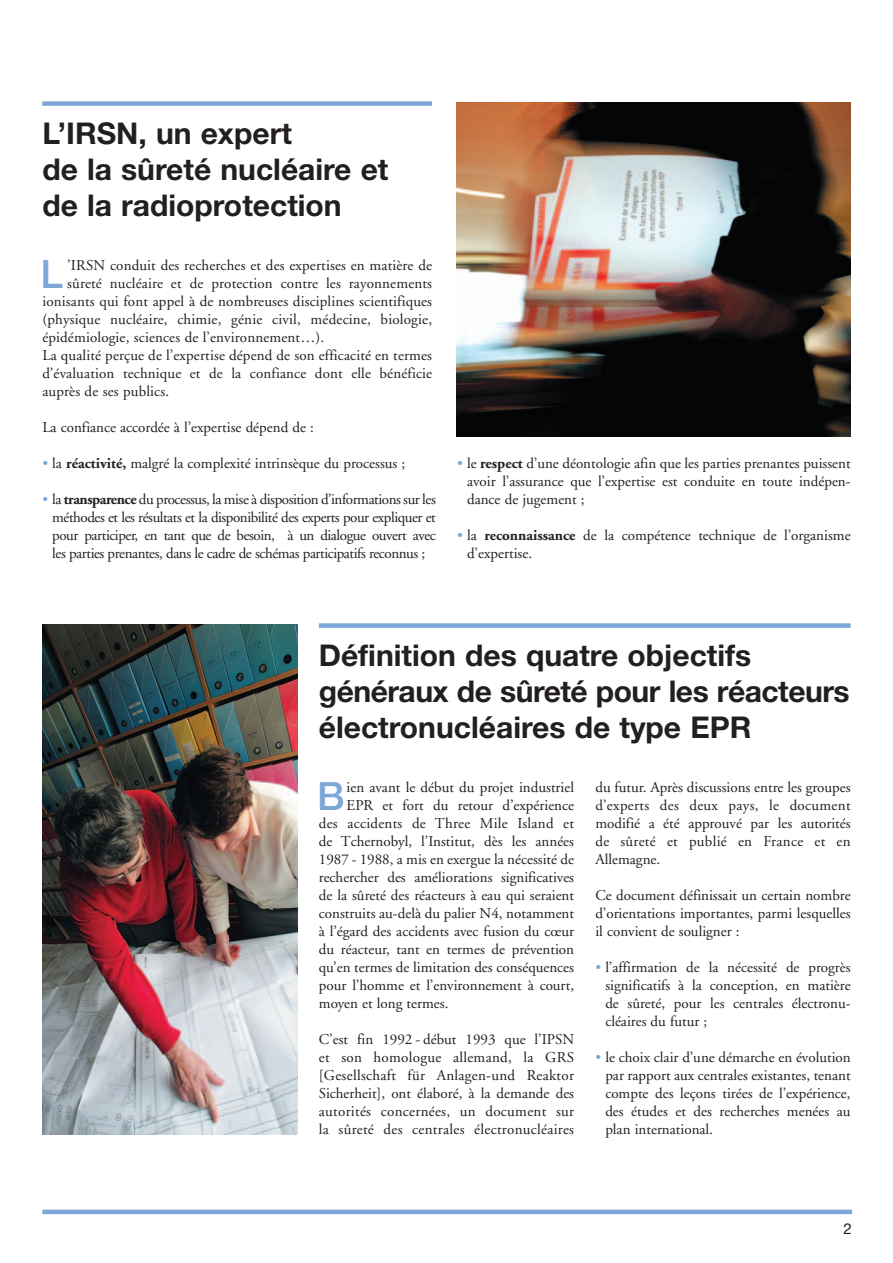
<style>
.page{position:relative;width:893px;height:1263px;background:#fff}
.page>*{position:absolute;margin:0;border:0;box-sizing:border-box;transform-origin:0 0}
.t1{font:500 39.15px "Helvetica Neue";color:#7da7d8}
.t2{font:700 30px/36px "Helvetica Neue";color:#231f20}
.t3{font:15px/18px "Adobe Garamond";color:#231f20;text-align:justify}
.t4{font:15px "Adobe Garamond";letter-spacing:.02em;color:#231f20}
.t5{font:15px "Helvetica Neue";color:#231f20}
.s1{color:#7da7d8}
.s2{font-weight:700}
</style>
<div class="page">
<hr style="left:42px;top:1210px;width:810px;height:4px;background:#7da7d8">
<div style="left:42px;top:101px;width:390px;height:5px;background:#7da7d8"></div>
<div style="left:319px;top:623px;width:531px;height:5px;background:#7da7d8"></div>
<img style="left:456px;top:102px;width:394px;height:334px">
<img style="left:42px;top:624px;width:255px;height:510px">
<h2 class="t2" style="left:42px;top:118px;width:347px">L’IRSN, un expert<br>de la sûreté nucléaire et de la radioprotection</h2>
<h1 class="t1" style="left:41px;top:260px;width:24px">L</h1>
<p class="t3" style="left:67px;top:258px;width:366px">’IRSN conduit des recherches et des expertises en matière de</p>
<p class="t3" style="left:67px;top:276px;width:366px">sûreté nucléaire et de protection contre les rayonnements</p>
<p class="t3" style="left:42px;top:294px;width:391px">ionisants qui font appel à de nombreuses disciplines scientifiques</p>
<p class="t3" style="left:42px;top:312px;width:391px">(physique nucléaire, chimie, génie civil, médecine, biologie,</p>
<p class="t3" style="left:42px;top:330px;width:283px">épidémiologie, sciences de l’environnement…).</p>
<p class="t3" style="left:42px;top:348px;width:391px">La qualité perçue de l’expertise dépend de son efficacité en termes</p>
<p class="t3" style="left:42px;top:366px;width:391px">d’évaluation technique et de la confiance dont elle bénéficie</p>
<p class="t3" style="left:42px;top:384px;width:128px">auprès de ses publics.</p>
<p class="t3" style="left:42px;top:420px;width:273px">La confiance accordée à l’expertise dépend de :</p>
<p class="t3" style="left:42px;top:456px;width:364px"><span class="s1">•</span> la <span class="s2">réactivité,</span> malgré la complexité intrinsèque du processus ;</p>
<p class="t3" style="left:52px;top:492px;width:385px;text-indent:-10px"><span class="s1">•</span> la <span class="s2">transparence</span> du processus, la mise à disposition d’informations sur les méthodes et les résultats et la disponibilité des experts pour expliquer et pour participer, en tant que de besoin, à un dialogue ouvert avec les parties prenantes, dans le cadre de schémas participatifs reconnus ;</p>
<p class="t3" style="left:467px;top:456px;width:385px;text-indent:-10px"><span class="s1">•</span> le <span class="s2">respect</span> d’une déontologie afin que les parties prenantes puissent avoir l’assurance que l’expertise est conduite en toute indépen&shy;dance de jugement ;</p>
<p class="t3" style="left:467px;top:528px;width:385px;text-indent:-10px"><span class="s1">•</span> la <span class="s2">reconnaissance</span> de la compétence technique de l’organisme d’expertise.</p>
<h2 class="t2" style="left:319px;top:640px;width:532px">Définition des quatre objectifs généraux de sûreté pour les réacteurs électronucléaires de type EPR</h2>
<h1 class="t1" style="left:317px;top:782px;width:29px">B</h1>
<p class="t3" style="left:346px;top:780px;width:229px">ien avant le début du projet industriel</p>
<p class="t3" style="left:346px;top:798px;width:229px">EPR et fort du retour d’expérience</p>
<p class="t4" style="left:319px;top:817px;width:257px">des accidents de Three Mile Island et</p>
<p class="t3" style="left:319px;top:834px;width:257px">de Tchernobyl, l’Institut, dès les années</p>
<p class="t3" style="left:319px;top:852px;width:257px">1987 - 1988, a mis en exergue la nécessité de</p>
<p class="t3" style="left:319px;top:870px;width:257px">rechercher des améliorations significatives</p>
<p class="t3" style="left:319px;top:888px;width:257px">de la sûreté des réacteurs à eau qui seraient</p>
<p class="t3" style="left:319px;top:906px;width:257px">construits au-delà du palier N4, notamment</p>
<p class="t3" style="left:319px;top:924px;width:257px">à l’égard des accidents avec fusion du cœur</p>
<p class="t3" style="left:319px;top:942px;width:257px">du réacteur, tant en termes de prévention</p>
<p class="t3" style="left:319px;top:960px;width:257px">qu’en termes de limitation des conséquences</p>
<p class="t3" style="left:319px;top:978px;width:257px">pour l’homme et l’environnement à court,</p>
<p class="t3" style="left:319px;top:996px;width:131px">moyen et long termes.</p>
<p class="t3" style="left:319px;top:1032px;width:257px">C’est fin 1992 - début 1993 que l’IPSN et son homologue allemand, la GRS [Gesellschaft für Anlagen-und Reaktor Sicherheit], ont élaboré, à la demande des autorités concernées, un document sur la sûreté des centrales électronucléaires</p>
<p class="t3" style="left:595px;top:780px;width:257px">du futur. Après discussions entre les groupes d’experts des deux pays, le document modifié a été approuvé par les autorités de sûreté et publié en France et en Allemagne.</p>
<p class="t3" style="left:595px;top:888px;width:257px">Ce document définissait un certain nombre d’orientations importantes, parmi lesquelles il convient de souligner :</p>
<p class="t3" style="left:605px;top:960px;width:247px;text-indent:-10px"><span class="s1">•</span> l’affirmation de la nécessité de progrès significatifs à la conception, en matière de sûreté, pour les centrales électronu&shy;cléaires du futur ;</p>
<p class="t3" style="left:605px;top:1050px;width:247px;text-indent:-10px"><span class="s1">•</span> le choix clair d’une démarche en évolution par rapport aux centrales existantes, tenant compte des leçons tirées de l’expérience, des études et des recherches menées au plan international.</p>
<p class="t5" style="left:843px;top:1223px;width:10px">2</p>
</div>
